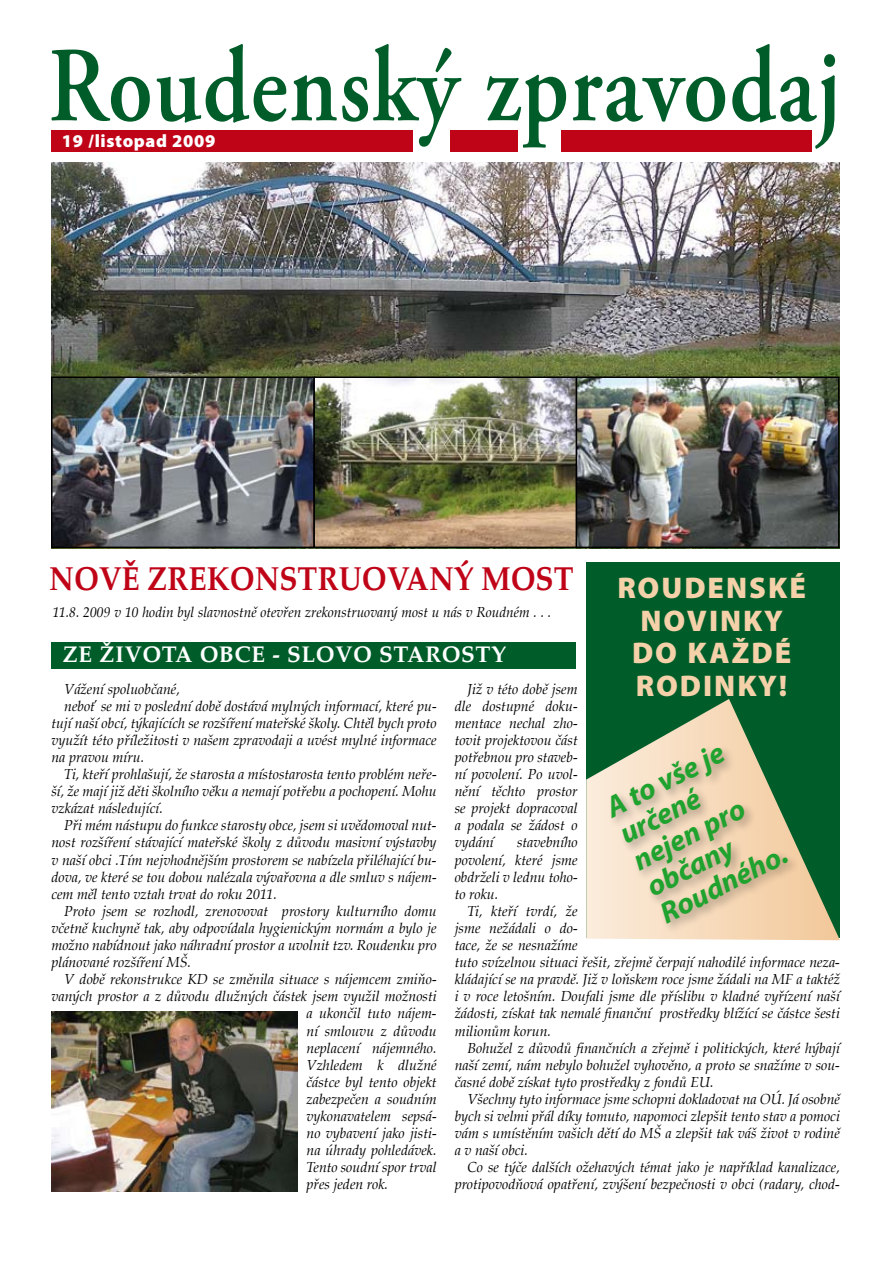
<style>
.page{position:relative;width:893px;height:1263px;background:#fff}
.page>*{position:absolute;margin:0;border:0;box-sizing:border-box;transform-origin:0 0}
.t1{font:600 106.5px "Adobe Garamond Pro";letter-spacing:.015em;color:#005d2a;scale:.85 1}
.t2{font:700 33px "Palatino CE";color:#c00418;scale:.9 1}
.t3{font:900 30px/32.5px "Myriad Pro";letter-spacing:.065em;color:#f5d1a9;text-align:center}
.t4{font:italic 700 29.7px/29.7px "Myriad Pro";color:#1fa22e}
.t5{font:700 22.5px "Palatino CE";letter-spacing:.025em;color:#fff}
.t6{font:900 18px "Myriad Pro";letter-spacing:.035em;color:#fff}
.t7{font:italic 14.25px/17.1px "Palatino CE";color:#000;text-align:justify}
.t8{font:italic 14.25px "Palatino CE";color:#000;scale:.96 1}
</style>
<div class="page">
<div style="left:561px;top:130px;width:251px;height:22px;background:#c00418"></div>
<div style="left:450px;top:130px;width:67px;height:22px;background:#c00418"></div>
<div style="left:51px;top:130px;width:361px;height:22px;background:#c00418"></div>
<img style="left:51px;top:162px;width:788px;height:214px">
<div style="left:51px;top:642px;width:525px;height:27px;background:#005d2a"></div>
<div style="left:586px;top:562px;width:254px;height:375px;background:#005d2a"></div>
<svg style="left:586px;top:699px;width:254px;height:241px"></svg>
<div style="left:607px;top:744px;width:192px;height:190px;background:#000;opacity:.3"></div>
<img style="left:54px;top:379px;width:782px;height:166px">
<div style="left:51px;top:376px;width:264px;height:172px;border:2px solid #000"></div>
<div style="left:313px;top:376px;width:264px;height:172px;border:2px solid #000"></div>
<div style="left:576px;top:376px;width:263px;height:172px;border:2px solid #000"></div>
<img style="left:51px;top:1011px;width:247px;height:180px">
<h1 class="t1" style="left:48px;top:25px;width:933px">Roudenský zpravodaj</h1>
<p class="t6" style="left:62px;top:129px;width:155px">19 /listopad 2009</p>
<h2 class="t2" style="left:49px;top:559px;width:584px">NOVĚ ZREKONSTRUOVANÝ MOST</h2>
<h3 class="t3" style="left:617px;top:571px;width:190px">ROUDENSKÉ<br>NOVINKY<br>DO KAŽDÉ<br>RODINKY!</h3>
<p class="t8" style="left:53px;top:604px;width:521px">11.8. 2009 v 10 hodin byl slavnostně otevřen zrekonstruovaný most u nás v Roudném . . .</p>
<h3 class="t5" style="left:63px;top:640px;width:445px">ZE ŽIVOTA OBCE - SLOVO STAROSTY</h3>
<p class="t7" style="left:64px;top:682px;width:117px">Vážení spoluobčané,</p>
<p class="t7" style="left:64px;top:699px;width:374px">neboť se mi v poslední době dostává mylných informací, které pu-</p>
<p class="t7" style="left:51px;top:716px;width:387px">tují naší obcí, týkajících se rozšíření mateřské školy. Chtěl bych proto</p>
<p class="t7" style="left:51px;top:733px;width:387px">využít této příležitosti v našem zpravodaji a uvést mylné informace</p>
<p class="t7" style="left:51px;top:750px;width:94px">na pravou míru.</p>
<p class="t7" style="left:64px;top:767px;width:374px">Ti, kteří prohlašují, že starosta a místostarosta tento problém neře-</p>
<p class="t7" style="left:51px;top:784px;width:387px">ší, že mají již děti školního věku a nemají potřebu a pochopení. Mohu</p>
<p class="t7" style="left:51px;top:801px;width:113px">vzkázat následující.</p>
<p class="t7" style="left:64px;top:818px;width:374px">Při mém nástupu do funkce starosty obce, jsem si uvědomoval nut-</p>
<p class="t7" style="left:51px;top:835px;width:387px">nost rozšíření stávající mateřské školy z důvodu masivní výstavby</p>
<p class="t7" style="left:51px;top:853px;width:387px">v naší obci .Tím nejvhodnějším prostorem se nabízela přiléhající bu-</p>
<p class="t7" style="left:51px;top:870px;width:387px">dova, ve které se tou dobou nalézala vývařovna a dle smluv s nájem-</p>
<p class="t7" style="left:51px;top:887px;width:227px">cem měl tento vztah trvat do roku 2011.</p>
<p class="t7" style="left:64px;top:904px;width:374px">Proto jsem se rozhodl, zrenovovat prostory kulturního domu</p>
<p class="t7" style="left:51px;top:921px;width:387px">včetně kuchyně tak, aby odpovídala hygienickým normám a bylo je</p>
<p class="t7" style="left:51px;top:938px;width:387px">možno nabídnout jako náhradní prostor a uvolnit tzv. Roudenku pro</p>
<p class="t7" style="left:51px;top:955px;width:141px">plánované rozšíření MŠ.</p>
<p class="t7" style="left:64px;top:972px;width:374px">V době rekonstrukce KD se změnila situace s nájemcem zmiňo-</p>
<p class="t7" style="left:51px;top:989px;width:387px">vaných prostor a z důvodu dlužných částek jsem využil možnosti</p>
<p class="t7" style="left:306px;top:1006px;width:132px">a ukončil tuto nájem-</p>
<p class="t7" style="left:306px;top:1024px;width:132px">ní smlouvu z důvodu</p>
<p class="t7" style="left:306px;top:1041px;width:132px">neplacení nájemného.</p>
<p class="t7" style="left:306px;top:1058px;width:132px">Vzhledem k dlužné</p>
<p class="t7" style="left:306px;top:1075px;width:132px">částce byl tento objekt</p>
<p class="t7" style="left:306px;top:1092px;width:132px">zabezpečen a soudním</p>
<p class="t7" style="left:306px;top:1109px;width:132px">vykonavatelem sepsá-</p>
<p class="t7" style="left:306px;top:1126px;width:132px">no vybavení jako jisti-</p>
<p class="t7" style="left:306px;top:1143px;width:132px">na úhrady pohledávek.</p>
<p class="t7" style="left:306px;top:1160px;width:132px">Tento soudní spor trval</p>
<p class="t7" style="left:306px;top:1177px;width:83px">přes jeden rok.</p>
<p class="t7" style="left:455px;top:682px;width:125px;text-indent:13px">Již v této době jsem dle dostupné doku&shy;mentace nechal zho&shy;tovit projektovou část potřebnou pro staveb&shy;ní povolení. Po uvol&shy;nění těchto prostor se projekt dopracoval a podala se žádost o vydání</p>
<h3 class="t4" style="left:601px;top:795px;width:141px;rotate:-27deg">A to vše je určené nejen pro občany<br>Roudného.</h3>
<p class="t7" style="left:455px;top:835px;width:125px;text-indent:62px">stavebního povolení, které jsme obdrželi v lednu toho&shy;to roku.</p>
<p class="t7" style="left:455px;top:904px;width:387px;text-align:left;text-indent:13px">Ti, kteří tvrdí, že<br>jsme nežádali o do-<br>tace, že se nesnažíme<br>tuto svízelnou situaci řešit, zřejmě čerpají nahodilé informace neza&shy;kládající se na pravdě. Již v loňskem roce jsme žádali na MF a taktéž i v roce letošním. Doufali jsme dle příslibu v kladné vyřízení naší žádosti, získat tak nemalé finanční prostředky blížící se částce šesti milionům korun.</p>
<p class="t7" style="left:455px;top:1041px;width:387px;text-indent:13px">Bohužel z důvodů finančních a zřejmě i politických, které hýbají naší zemí, nám nebylo bohužel vyhověno, a proto se snažíme v sou&shy;časné době získat tyto prostředky z fondů EU.</p>
<p class="t7" style="left:455px;top:1092px;width:387px;text-indent:13px">Všechny tyto informace jsme schopni dokladovat na OÚ. Já osobně bych si velmi přál díky tomuto, napomoci zlepšit tento stav a pomoci vám s umístěním vašich dětí do MŠ a zlepšit tak váš život v rodině a v naší obci.</p>
<p class="t7" style="left:455px;top:1160px;width:387px;text-align:right">Co se týče dalších ožehavých témat jako je například kanalizace, protipovodňová opatření, zvýšení bezpečnosti v obci (radary, chod-</p>
</div>
